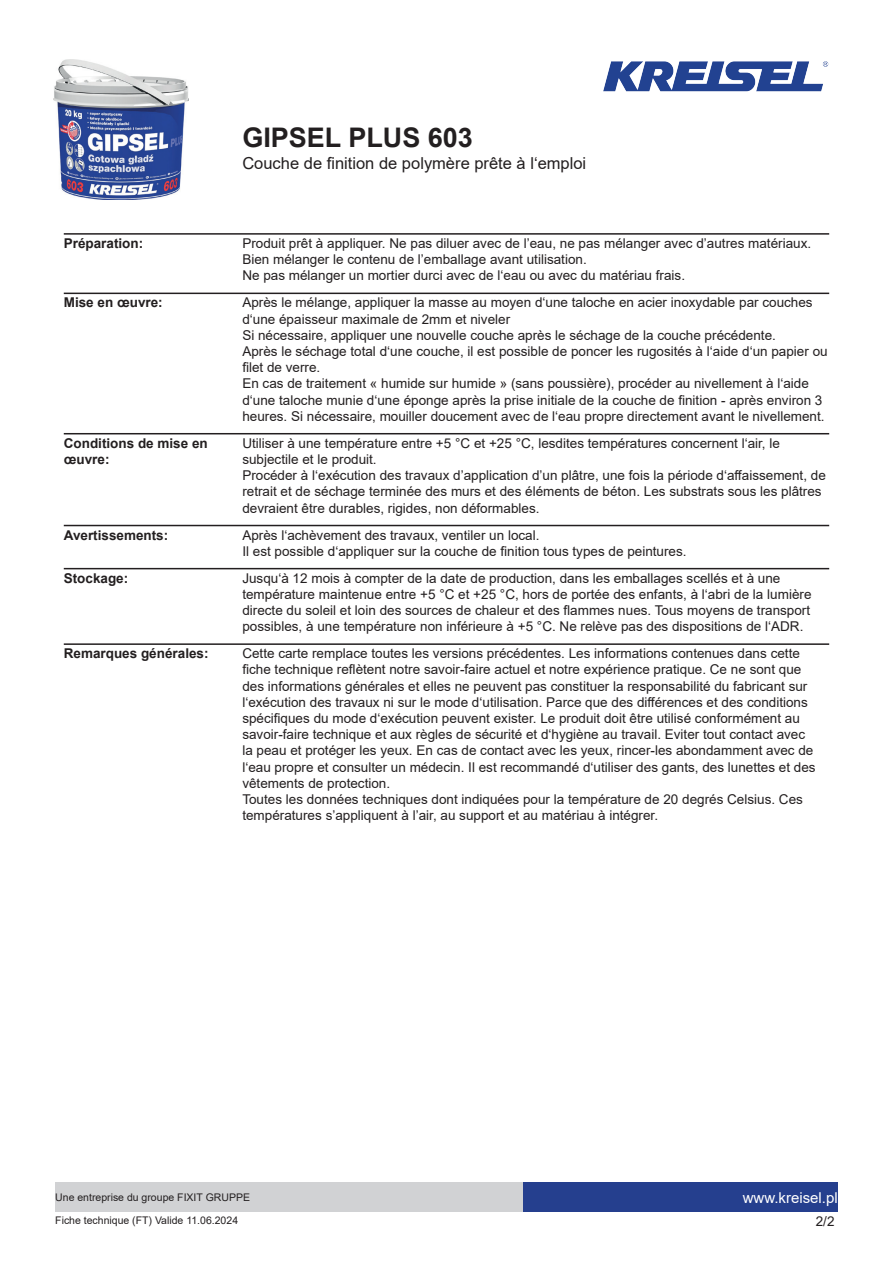
<style>
.page{position:relative;width:893px;height:1263px;background:#fff}
.page>*{position:absolute;margin:0;border:0;box-sizing:border-box;transform-origin:0 0}
.t1{font:700 27px "Arial";color:#231f20}
.t2{font:16.5px "Arial";color:#231f20}
.t3{font:15px "Arial";color:#fff}
.t4{font:13.5px/16.2px "Arial";color:#231f20}
.t5{font:700 13.5px/16.2px "Arial";color:#231f20}
.t6{font:10.5px "Arial";color:#231f20}
</style>
<div class="page">
<img style="left:54px;top:60px;width:135px;height:140px">
<img style="left:603px;top:61px;width:226px;height:31px">
<div style="left:523px;top:1182px;width:315px;height:30px;background:#253f8e"></div>
<div style="left:55px;top:1182px;width:468px;height:30px;background:#d1d2d4"></div>
<hr style="left:64px;top:233px;width:765px;height:2px;background:#231f20">
<hr style="left:64px;top:293px;width:765px;height:1px;background:#231f20">
<hr style="left:64px;top:433px;width:765px;height:1px;background:#231f20">
<hr style="left:64px;top:525px;width:765px;height:1px;background:#231f20">
<hr style="left:64px;top:568px;width:765px;height:1px;background:#231f20">
<hr style="left:64px;top:643px;width:765px;height:2px;background:#231f20">
<h1 class="t1" style="left:242px;top:119px;width:232px">GIPSEL PLUS 603</h1>
<p class="t2" style="left:242px;top:152px;width:345px">Couche de finition de polymère prête à l‘emploi</p>
<p class="t5" style="left:64px;top:235px;width:81px">Préparation:</p>
<p class="t4" style="left:242px;top:235px;width:570px">Produit prêt à appliquer. Ne pas diluer avec de l’eau, ne pas mélanger avec d’autres matériaux.<br>Bien mélanger le contenu de l’emballage avant utilisation.<br>Ne pas mélanger un mortier durci avec de l‘eau ou avec du matériau frais.</p>
<p class="t5" style="left:64px;top:295px;width:101px">Mise en œuvre:</p>
<p class="t4" style="left:242px;top:294px;width:587px">Après le mélange, appliquer la masse au moyen d‘une taloche en acier inoxydable par couches d‘une épaisseur maximale de 2mm et niveler<br>Si nécessaire, appliquer une nouvelle couche après le séchage de la couche précédente.<br>Après le séchage total d‘une couche, il est possible de poncer les rugosités à l‘aide d‘un papier ou filet de verre.<br>En cas de traitement « humide sur humide » (sans poussière), procéder au nivellement à l‘aide d‘une taloche munie d‘une éponge après la prise initiale de la couche de finition - après environ 3 heures. Si nécessaire, mouiller doucement avec de l‘eau propre directement avant le nivellement.</p>
<p class="t5" style="left:64px;top:435px;width:146px">Conditions de mise en œuvre:</p>
<p class="t4" style="left:242px;top:435px;width:585px">Utiliser à une température entre +5 °C et +25 °C, lesdites températures concernent l‘air, le subjectile et le produit.<br>Procéder à l‘exécution des travaux d’application d’un plâtre, une fois la période d‘affaissement, de retrait et de séchage terminée des murs et des éléments de béton. Les substrats sous les plâtres devraient être durables, rigides, non déformables.</p>
<p class="t5" style="left:64px;top:527px;width:106px">Avertissements:</p>
<p class="t4" style="left:242px;top:527px;width:446px">Après l‘achèvement des travaux, ventiler un local.<br>Il est possible d‘appliquer sur la couche de finition tous types de peintures.</p>
<p class="t5" style="left:64px;top:570px;width:66px">Stockage:</p>
<p class="t4" style="left:242px;top:570px;width:571px">Jusqu‘à 12 mois à compter de la date de production, dans les emballages scellés et à une température maintenue entre +5 °C et +25 °C, hors de portée des enfants, à l‘abri de la lumière directe du soleil et loin des sources de chaleur et des flammes nues. Tous moyens de transport possibles, à une température non inférieure à +5 °C. Ne relève pas des dispositions de l‘ADR.</p>
<p class="t5" style="left:64px;top:645px;width:146px">Remarques générales:</p>
<p class="t4" style="left:242px;top:645px;width:575px">Cette carte remplace toutes les versions précédentes. Les informations contenues dans cette fiche technique reflètent notre savoir-faire actuel et notre expérience pratique. Ce ne sont que des informations générales et elles ne peuvent pas constituer la responsabilité du fabricant sur l‘exécution des travaux ni sur le mode d‘utilisation. Parce que des différences et des conditions spécifiques du mode d‘exécution peuvent exister. Le produit doit être utilisé conformément au savoir-faire technique et aux règles de sécurité et d‘hygiène au travail. Eviter tout contact avec la peau et protéger les yeux. En cas de contact avec les yeux, rincer-les abondamment avec de l‘eau propre et consulter un médecin. Il est recommandé d‘utiliser des gants, des lunettes et des vêtements de protection.<br>Toutes les données techniques dont indiquées pour la température de 20 degrés Celsius. Ces températures s’appliquent à l’air, au support et au matériau à intégrer.</p>
<p class="t6" style="left:55px;top:1190px;width:196px">Une entreprise du groupe FIXIT GRUPPE</p>
<p class="t3" style="left:743px;top:1187px;width:97px">www.kreisel.pl</p>
<p class="t6" style="left:55px;top:1213px;width:184px">Fiche technique (FT) Valide 11.06.2024</p>
<p class="t4" style="left:816px;top:1213px;width:20px">2/2</p>
</div>
